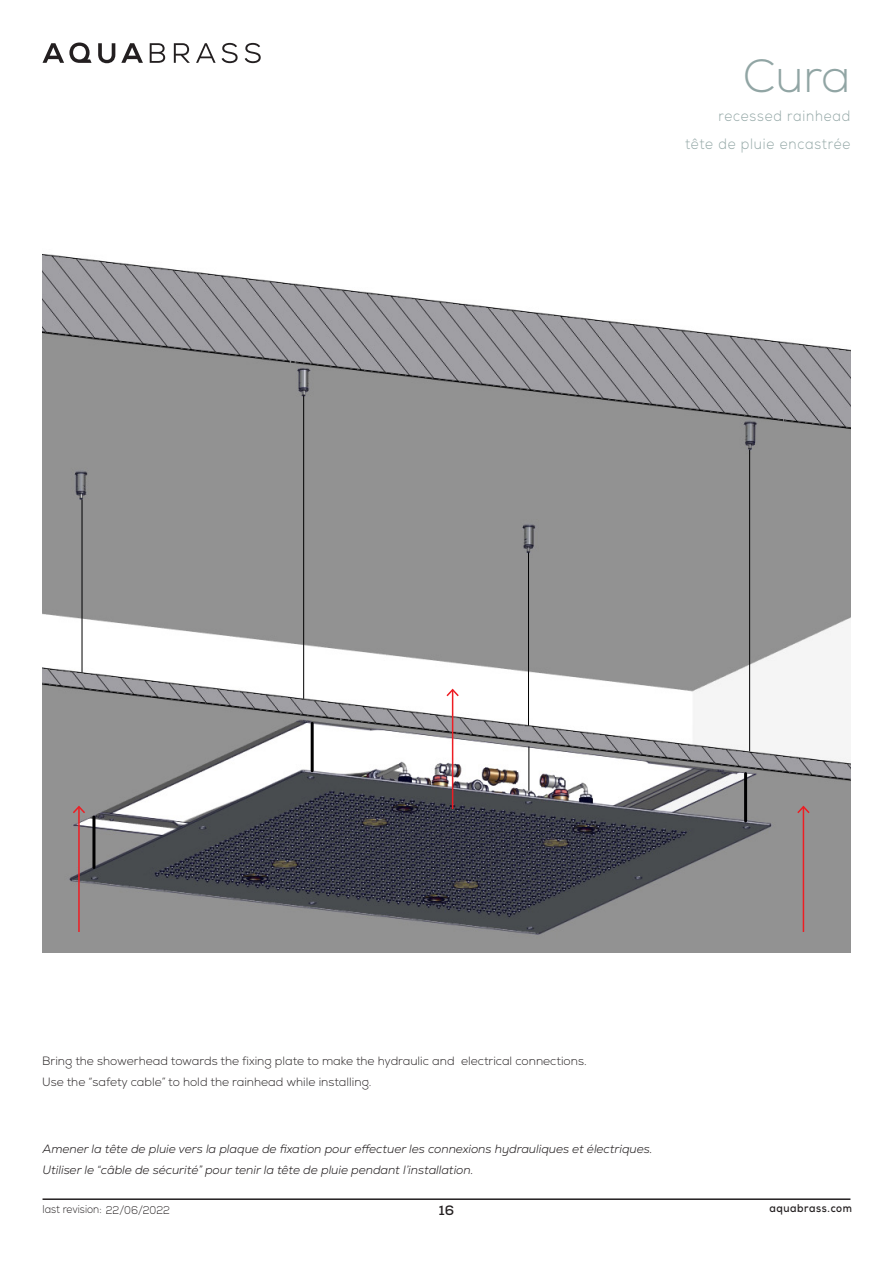
<style>
.page{position:relative;width:893px;height:1263px;background:#fff}
.page>*{position:absolute;margin:0;border:0;box-sizing:border-box;transform-origin:0 0}
.t1{font:300 46.5px "Nexa";color:#91a5a4}
.t2{font:300 15px/28.5px "Nexa";letter-spacing:.06em;color:#91a5a4;text-align:right;scale:.9 1}
.t3{font:700 13.5px "Nexa";color:#231f20}
.t4{font:italic 300 12px "Nexa";color:#231f20}
.t5{font:300 12px "Nexa";color:#231f20}
.t6{font:300 11.25px "Nexa";color:#231f20;scale:.9 1}
.t7{font:700 11.25px "Nexa";letter-spacing:.06em;color:#231f20;scale:.9 1}
</style>
<div class="page">
<hr style="left:43px;top:1198px;width:807px;height:2px;background:#231f20">
<svg style="left:98px;top:43px;width:17px;height:20px"></svg>
<svg style="left:121px;top:43px;width:22px;height:20px"></svg>
<svg style="left:150px;top:43px;width:15px;height:20px"></svg>
<svg style="left:174px;top:43px;width:16px;height:20px"></svg>
<svg style="left:196px;top:43px;width:20px;height:20px"></svg>
<svg style="left:222px;top:43px;width:16px;height:20px"></svg>
<svg style="left:245px;top:43px;width:16px;height:20px"></svg>
<svg style="left:43px;top:43px;width:49px;height:20px"></svg>
<img style="left:43px;top:254px;width:807px;height:699px">
<hr style="left:452px;top:690px;width:1px;height:119px;background:#ee1d23">
<svg style="left:445px;top:687px;width:15px;height:11px"></svg>
<hr style="left:78px;top:807px;width:2px;height:125px;background:#ee1d23">
<svg style="left:71px;top:804px;width:16px;height:11px"></svg>
<hr style="left:803px;top:807px;width:1px;height:125px;background:#ee1d23">
<svg style="left:796px;top:804px;width:15px;height:11px"></svg>
<hr style="left:528px;top:553px;width:1px;height:173px;background:#000001">
<hr style="left:82px;top:499px;width:1px;height:173px;background:#000001">
<hr style="left:303px;top:395px;width:1px;height:304px;background:#000001">
<hr style="left:749px;top:450px;width:1px;height:301px;background:#000001">
<hr style="left:528px;top:746px;width:1px;height:45px;background:#000001">
<hr style="left:744px;top:773px;width:3px;height:48px;background:#000001">
<hr style="left:311px;top:723px;width:3px;height:48px;background:#000001">
<hr style="left:92px;top:817px;width:3px;height:50px;background:#000001">
<h1 class="t1" style="left:743px;top:49px;width:109px">Cura</h1>
<p class="t2" style="left:685px;top:102px;width:185px">recessed rainhead<br>tête de pluie encastrée</p>
<p class="t5" style="left:42px;top:1054px;width:546px">Bring the showerhead towards the fixing plate to make the hydraulic and electrical connections.</p>
<p class="t5" style="left:42px;top:1075px;width:331px">Use the “safety cable” to hold the rainhead while installing.</p>
<p class="t4" style="left:43px;top:1141px;width:611px">Amener la tête de pluie vers la plaque de fixation pour effectuer les connexions hydrauliques et électriques.</p>
<p class="t4" style="left:43px;top:1162px;width:432px">Utiliser le “câble de sécurité” pour tenir la tête de pluie pendant l’installation.</p>
<p class="t6" style="left:43px;top:1202px;width:143px">last revision: 22/06/2022</p>
<p class="t3" style="left:439px;top:1201px;width:17px">16</p>
<p class="t7" style="left:769px;top:1201px;width:93px">aquabrass.com</p>
</div>
